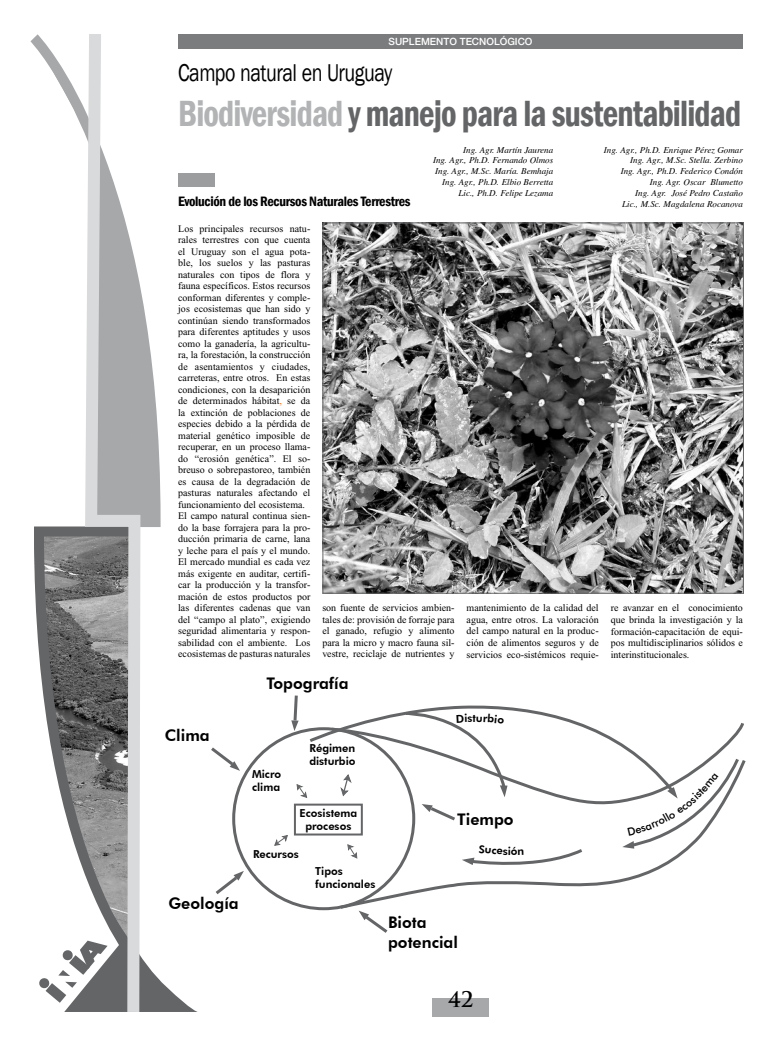
<style>
.page{position:relative;width:777px;height:1046px;background:#fff}
.page>*{position:absolute;margin:0;border:0;box-sizing:border-box;transform-origin:0 0}
.t1{font:600 condensed 37.5px "Franklin Gothic";letter-spacing:-.025em;color:#646567;scale:.9 1}
.t2{font:25px "Franklin Gothic";letter-spacing:-.025em;color:#000;scale:.8 1}
.t3{font:700 21px "Trajan Pro";color:#000}
.t4{font:800 16px/19.2px "Futura BT";color:#000}
.t5{font:600 condensed 14px "Franklin Gothic";letter-spacing:-.025em;color:#000}
.t6{font:800 11px/13.2px "Futura BT";color:#000}
.t7{font:10px/11.5px "Times New Roman";color:#000;text-align:justify}
.t8{font:500 10px "Helvetica Neue";color:#fff}
.t9{font:italic 9px/10.8px "Times";color:#000;text-align:right}
.s1{color:#b1b3b4}
.s2{color:#f60}
</style>
<div class="page">
<div style="left:432px;top:998px;width:57px;height:19px;background:#a7a8aa"></div>
<svg style="left:30px;top:34px;width:131px;height:487px"></svg>
<div style="left:179px;top:35px;width:564px;height:14px;background:#7b7c7e"></div>
<svg style="left:49px;top:986px;width:149px;height:26px"></svg>
<img style="left:324px;top:224px;width:418px;height:368px">
<div style="left:322px;top:222px;width:422px;height:372px;border:1px solid #646567"></div>
<div style="left:179px;top:173px;width:36px;height:13px;background:#9c9d9f"></div>
<svg style="left:274px;top:835px;width:14px;height:11px"></svg>
<svg style="left:296px;top:784px;width:12px;height:14px"></svg>
<svg style="left:329px;top:723px;width:415px;height:81px"></svg>
<svg style="left:338px;top:758px;width:408px;height:151px"></svg>
<svg style="left:307px;top:705px;width:369px;height:90px"></svg>
<svg style="left:211px;top:747px;width:29px;height:24px"></svg>
<svg style="left:291px;top:695px;width:8px;height:36px"></svg>
<svg style="left:215px;top:871px;width:29px;height:24px"></svg>
<svg style="left:359px;top:911px;width:29px;height:22px"></svg>
<svg style="left:422px;top:804px;width:36px;height:19px"></svg>
<div style="left:294px;top:804px;width:69px;height:32px;border:2px solid #646567"></div>
<svg style="left:34px;top:521px;width:132px;height:473px"></svg>
<svg style="left:79px;top:34px;width:67px;height:978px"></svg>
<svg style="left:462px;top:845px;width:123px;height:25px"></svg>
<svg style="left:622px;top:755px;width:119px;height:94px"></svg>
<svg style="left:403px;top:710px;width:105px;height:87px"></svg>
<p class="t8" style="left:388px;top:36px;width:145px">SUPLEMENTO TECNOLÓGICO</p>
<h2 class="t2" style="left:178px;top:57px;width:269px">Campo natural en Uruguay</h2>
<h1 class="t1" style="left:178px;top:89px;width:627px"><span class="s1">Biodiversidad</span> y manejo para la sustentabilidad</h1>
<p class="t9" style="left:433px;top:144px;width:122px">Ing. Agr. Martín Jaurena<br>Ing. Agr., Ph.D. Fernando Olmos<br>Ing. Agr., M.Sc. María. Bemhaja<br>Ing. Agr., Ph.D. Elbio Berretta<br>Lic., Ph.D. Felipe Lezama</p>
<p class="t7" style="left:178px;top:223px;width:134px;text-align:left">Los principales recursos natu&shy;rales terrestres con que cuenta el Uruguay son el agua pota&shy;ble, los suelos y las pasturas naturales con tipos de flora y fauna específicos. Estos recursos conforman diferentes y comple&shy;jos ecosistemas que han sido y continúan siendo transformados para diferentes aptitudes y usos como la ganadería, la agricultu&shy;ra, la forestación, la construcción de asentamientos y ciudades, carreteras, entre otros. En estas condiciones, con la desaparición de determinados hábitat<span class="s2">,</span> se da la extinción de poblaciones de especies debido a la pérdida de material genético imposible de recuperar, en un proceso llama&shy;do “erosión genética”. El so&shy;breuso o sobrepastoreo, también es causa de la degradación de pasturas naturales afectando el funcionamiento del ecosistema.<br>El campo natural continua sien&shy;do la base forrajera para la pro&shy;ducción primaria de carne, lana y leche para el país y el mundo.<br>El mercado mundial es cada vez más exigente en auditar, certifi&shy;car la producción y la transfor&shy;mación de estos productos por las diferentes cadenas que van del “campo al plato”, exigiendo seguridad alimentaria y respon&shy;sabilidad con el ambiente. Los ecosistemas de pasturas naturales</p>
<p class="t9" style="left:604px;top:144px;width:140px">Ing. Agr., Ph.D. Enrique Pérez Gomar<br>Ing. Agr., M.Sc. Stella. Zerbino<br>Ing. Agr., Ph.D. Federico Condón<br>Ing. Agr. Oscar Blumetto<br>Ing. Agr. José Pedro Castaño<br>Lic., M.Sc. Magdalena Rocanova</p>
<h3 class="t5" style="left:178px;top:192px;width:234px">Evolución de los Recursos Naturales Terrestres</h3>
<p class="t7" style="left:322px;top:603px;width:134px">son fuente de servicios ambien&shy;tales de: provisión de forraje para el ganado, refugio y alimento para la micro y macro fauna sil&shy;vestre, reciclaje de nutrientes y</p>
<p class="t7" style="left:466px;top:603px;width:134px">mantenimiento de la calidad del agua, entre otros. La valoración del campo natural en la produc&shy;ción de alimentos seguros y de servicios eco-sistémicos requie-</p>
<p class="t7" style="left:611px;top:603px;width:134px">re avanzar en el conocimiento que brinda la investigación y la formación-capacitación de equi&shy;pos multidisciplinarios sólidos e interinstitucionales.</p>
<h3 class="t4" style="left:165px;top:726px;width:46px">Clima</h3>
<h3 class="t4" style="left:168px;top:893px;width:72px">Geología</h3>
<h3 class="t4" style="left:266px;top:673px;width:84px">Topografía</h3>
<p class="t6" style="left:252px;top:767px;width:31px">Micro clima</p>
<p class="t6" style="left:309px;top:741px;width:48px">Régimen disturbio</p>
<p class="t6" style="left:299px;top:806px;width:59px;text-align:center">Ecosistema procesos</p>
<p class="t6" style="left:253px;top:847px;width:47px">Recursos</p>
<p class="t6" style="left:315px;top:864px;width:62px">Tipos funcionales</p>
<p class="t6" style="left:472px;top:711px;width:5px">t</p>
<h3 class="t4" style="left:457px;top:810px;width:58px">Tiempo</h3>
<h3 class="t4" style="left:388px;top:913px;width:71px">Biota potencial</h3>
<p class="t6" style="left:511px;top:844px;width:8px">ó</p>
<h3 class="t3" style="left:448px;top:986px;width:27px">42</h3>
</div>
